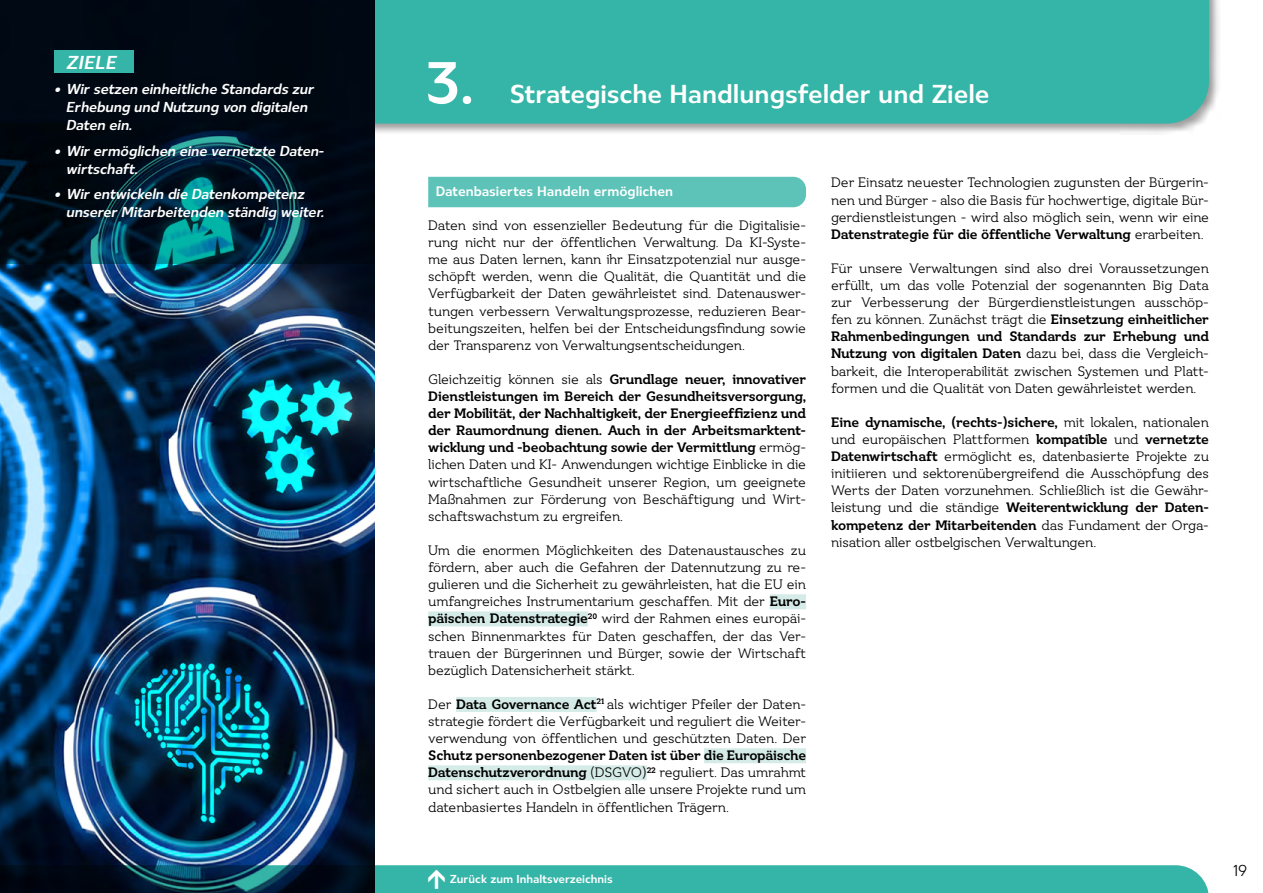
<style>
.page{position:relative;width:1263px;height:893px;background:#fff}
.page>*{position:absolute;margin:0;border:0;box-sizing:border-box;transform-origin:0 0}
.t1{font:700 61.5px "Ostbe Sans";color:#fff}
.t2{font:700 27px "Ostbe Sans";color:#fff}
.t3{font:italic 700 19.5px "Ostbe Sans";color:#fff}
.t4{font:16.5px "Ostbe Sans";color:#000}
.t5{font:italic 700 15px/18px "Ostbe Sans";color:#fff}
.t6{font:14.25px/17.1px "Ostbe Serif";letter-spacing:-.01em;color:#000;text-align:justify}
.t7{font:700 14.25px/17.1px "Ostbe Serif";letter-spacing:-.02em;color:#000;text-align:justify}
.t8{font:700 14.25px "Ostbe Sans";color:#fff}
.t9{font:700 12px "Ostbe Sans";color:#fff}
.s1{font-weight:400}
.s2{font-weight:700}
</style>
<div class="page">
<div style="left:0;top:0;width:1220px;height:135px;background:#000;opacity:.4"></div>
<div style="left:374px;top:0;width:835px;height:124px;background:#35b5a7"></div>
<img style="left:0;top:264px;width:374px;height:601px">
<svg style="left:0;top:0;width:374px;height:264px;background:#011521"></svg>
<div style="left:428px;top:177px;width:378px;height:30px;background:#5dc3b8"></div>
<div style="left:770px;top:594px;width:36px;height:15px;background:#d5ebe7"></div>
<div style="left:428px;top:611px;width:160px;height:15px;background:#d5ebe7"></div>
<div style="left:456px;top:697px;width:141px;height:15px;background:#d5ebe7"></div>
<div style="left:704px;top:748px;width:102px;height:15px;background:#d5ebe7"></div>
<div style="left:428px;top:765px;width:219px;height:15px;background:#d5ebe7"></div>
<div style="left:54px;top:50px;width:79px;height:23px;background:#35b5a7"></div>
<svg style="left:0;top:865px;width:1209px;height:28px;background:#298884"></svg>
<h3 class="t3" style="left:66px;top:51px;width:56px">ZIELE</h3>
<p class="t5" style="left:66px;top:81px;width:253px;text-indent:-12px">• Wirsetzen einheitliche Standards zur<br>Erhebung und Nutzung von digitalen<br>Daten ein.</p>
<p class="t5" style="left:66px;top:142px;width:263px;text-indent:-12px">• Wirermöglichen eine vernetzte Daten&shy;wirtschaft.</p>
<p class="t5" style="left:66px;top:186px;width:263px;text-indent:-12px">• Wirentwickeln die Datenkompetenz unsererMitarbeitenden ständig weiter.</p>
<h1 class="t1" style="left:425px;top:48px;width:51px">3.</h1>
<h2 class="t2" style="left:510px;top:79px;width:481px">Strategische Handlungsfelder und Ziele</h2>
<p class="t8" style="left:436px;top:184px;width:239px">Datenbasiertes Handeln ermöglichen</p>
<p class="t6" style="left:428px;top:217px;width:379px">Daten sind von essenzieller Bedeutung für die Digitalisie&shy;rung nicht nur der öffentlichen Verwaltung. Da KI-Syste&shy;me aus Daten lernen, kann ihr Einsatzpotenzial nur ausge&shy;schöpft werden, wenn die Qualität, die Quantität und die Verfügbarkeit der Daten gewährleistet sind. Datenauswer&shy;tungen verbessern Verwaltungsprozesse, reduzieren Bear&shy;beitungszeiten, helfen bei der Entscheidungsfindung sowie der Transparenz von Verwaltungsentscheidungen.</p>
<p class="t7" style="left:428px;top:371px;width:379px"><span class="s1">Gleichzeitig können sie als</span> Grundlage neuer, innovativer Dienstleistungen im Bereich der Gesundheitsversorgung, der Mobilität, der Nachhaltigkeit, der Energieeffizienz und der Raumordnung dienen. Auch in der Arbeitsmarktent&shy;wicklung und -beobachtung sowie der Vermittlung <span class="s1">ermög&shy;lichen Daten und KI- Anwendungen wichtige Einblicke in die wirtschaftliche Gesundheit unserer Region, um geeignete Maßnahmen zur Förderung von Beschäftigung und Wirt&shy;schaftswachstum zu ergreifen.</span></p>
<p class="t6" style="left:428px;top:542px;width:379px">Um die enormen Möglichkeiten des Datenaustausches zu fördern, aber auch die Gefahren der Datennutzung zu re&shy;gulieren und die Sicherheit zu gewährleisten, hat die EU ein umfangreiches Instrumentarium geschaffen. Mit der <span class="s2">Euro&shy;päischen Datenstrategie</span><sup>20</sup> wird der Rahmen eines europäi&shy;schen Binnenmarktes für Daten geschaffen, der das Ver&shy;trauen der Bürgerinnen und Bürger, sowie der Wirtschaft bezüglich Datensicherheit stärkt.</p>
<p class="t6" style="left:428px;top:696px;width:379px">Der <span class="s2">Data Governance Act</span><sup>21</sup> als wichtiger Pfeiler der Daten&shy;strategie fördert die Verfügbarkeit und reguliert die Weiter&shy;verwendung von öffentlichen und geschützten Daten. Der</p>
<p class="t6" style="left:428px;top:748px;width:379px"><span class="s2">Schutz personenbezogener Daten ist über die Europäische Datenschutzverordnung</span> (DSGVO)<sup>22</sup> reguliert. Das umrahmt und sichert auch in Ostbelgien alle unsere Projekte rund um datenbasiertes Handeln in öffentlichen Trägern.</p>
<p class="t9" style="left:450px;top:872px;width:165px">Zurück zum Inhaltsverzeichnis</p>
<p class="t6" style="left:831px;top:175px;width:379px">Der Einsatz neuester Technologien zugunsten der Bürgerin&shy;nen und Bürger - also die Basis für hochwertige, digitale Bür&shy;gerdienstleistungen - wird also möglich sein, wenn wir eine <span class="s2">Datenstrategie für die öffentliche Verwaltung</span> erarbeiten.</p>
<p class="t6" style="left:831px;top:260px;width:379px">Für unsere Verwaltungen sind also drei Voraussetzungen erfüllt, um das volle Potenzial der sogenannten Big Data zur Verbesserung der Bürgerdienstleistungen ausschöp&shy;fen zu können. Zunächst trägt die <span class="s2">Einsetzung einheitlicher Rahmenbedingungen und Standards zur Erhebung und Nutzung von digitalen Daten</span> dazu bei, dass die Vergleich&shy;barkeit, die Interoperabilität zwischen Systemen und Platt&shy;formen und die Qualität von Daten gewährleistet werden.</p>
<p class="t6" style="left:831px;top:414px;width:379px"><span class="s2">Eine dynamische, (rechts-)sichere,</span> mit lokalen, nationalen und europäischen Plattformen <span class="s2">kompatible</span> und <span class="s2">vernetzte Datenwirtschaft</span> ermöglicht es, datenbasierte Projekte zu initiieren und sektorenübergreifend die Ausschöpfung des Werts der Daten vorzunehmen. Schließlich ist die Gewähr&shy;leistung und die ständige <span class="s2">Weiterentwicklung der Daten&shy;kompetenz der Mitarbeitenden</span> das Fundament der Orga&shy;nisation aller ostbelgischen Verwaltungen.</p>
<p class="t4" style="left:1233px;top:861px;width:16px">19</p>
</div>
